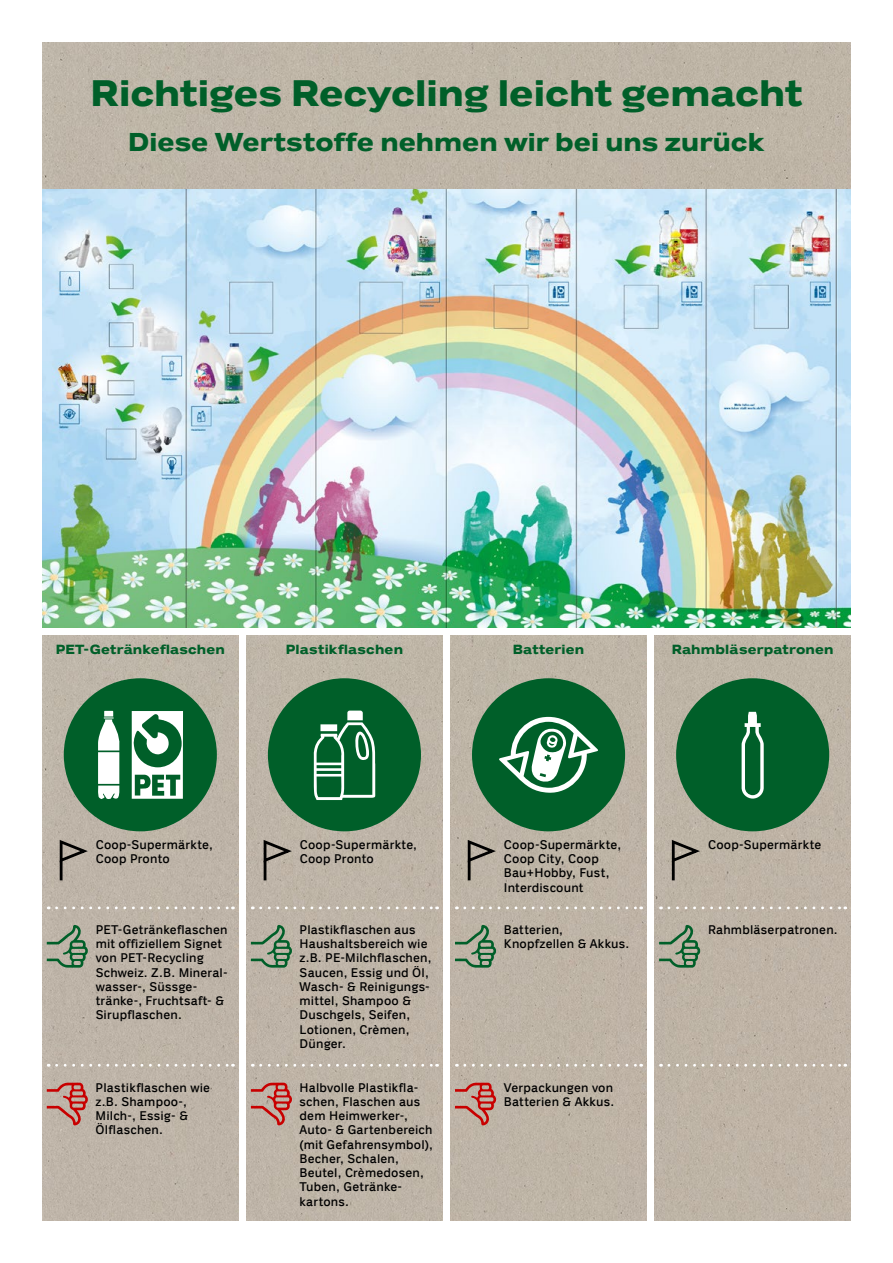
<style>
.page{position:relative;width:893px;height:1263px;background:#fff}
.page>*{position:absolute;margin:0;border:0;box-sizing:border-box;transform-origin:0 0}
.t1{font:700 37.5px "Coop Expanded";color:#005f29}
.t2{font:700 26.25px "Coop Expanded";color:#005f29}
.t3{font:700 13.5px "Coop Expanded";letter-spacing:.015em;color:#005f29}
.t4{font:12.75px/14.2px "Coop";letter-spacing:.015em;color:#000}
</style>
<div class="page">
<div style="left:43px;top:43px;width:807px;height:146px;background:#beb5a7"></div>
<div style="left:43px;top:636px;width:195px;height:584px;background:#beb4a8"></div>
<div style="left:247px;top:636px;width:195px;height:584px;background:#beb4a7"></div>
<div style="left:451px;top:636px;width:195px;height:584px;background:#beb4a6"></div>
<div style="left:655px;top:636px;width:195px;height:584px;background:#beb3a5"></div>
<div style="left:64px;top:678px;width:153px;height:153px;background:#005f29;border-radius:50%"></div>
<svg style="left:98px;top:711px;width:85px;height:88px"></svg>
<div style="left:472px;top:678px;width:153px;height:153px;background:#005f29;border-radius:50%"></div>
<svg style="left:499px;top:717px;width:99px;height:76px"></svg>
<div style="left:268px;top:678px;width:153px;height:153px;background:#005f29;border-radius:50%"></div>
<svg style="left:314px;top:711px;width:61px;height:89px"></svg>
<svg style="left:47px;top:925px;width:41px;height:43px;background:#8a9c85"></svg>
<svg style="left:251px;top:925px;width:41px;height:43px;background:#8a9c85"></svg>
<svg style="left:455px;top:925px;width:41px;height:43px;background:#8a9c83"></svg>
<svg style="left:659px;top:925px;width:41px;height:43px;background:#8a9c83"></svg>
<svg style="left:47px;top:1082px;width:41px;height:43px;background:#c0837a"></svg>
<svg style="left:251px;top:1082px;width:41px;height:43px;background:#bf837a"></svg>
<svg style="left:455px;top:1082px;width:41px;height:43px;background:#c08379"></svg>
<svg style="left:57px;top:906px;width:176px;height:3px"></svg>
<svg style="left:261px;top:906px;width:177px;height:3px"></svg>
<svg style="left:465px;top:906px;width:177px;height:3px"></svg>
<svg style="left:669px;top:906px;width:177px;height:3px"></svg>
<svg style="left:57px;top:1064px;width:176px;height:3px"></svg>
<svg style="left:261px;top:1064px;width:177px;height:3px"></svg>
<svg style="left:465px;top:1064px;width:177px;height:3px"></svg>
<svg style="left:669px;top:1064px;width:177px;height:3px"></svg>
<hr style="left:60px;top:861px;width:3px;height:19px;background:#000">
<svg style="left:58px;top:838px;width:30px;height:26px"></svg>
<svg style="left:262px;top:838px;width:30px;height:42px"></svg>
<hr style="left:468px;top:861px;width:3px;height:19px;background:#000">
<svg style="left:466px;top:838px;width:30px;height:26px"></svg>
<hr style="left:672px;top:861px;width:3px;height:19px;background:#000">
<svg style="left:670px;top:838px;width:30px;height:26px"></svg>
<div style="left:676px;top:678px;width:153px;height:153px;background:#005f29;border-radius:50%"></div>
<svg style="left:742px;top:712px;width:22px;height:86px"></svg>
<img style="left:43px;top:189px;width:807px;height:438px">
<h1 class="t1" style="left:91px;top:73px;width:713px">Richtiges Recycling leicht gemacht</h1>
<h2 class="t2" style="left:128px;top:128px;width:638px">Diese Wertstoffe nehmen wir bei uns zurück</h2>
<p class="t3" style="left:56px;top:641px;width:171px">PET-Getränkeflaschen</p>
<p class="t3" style="left:286px;top:641px;width:119px">Plastikflaschen</p>
<p class="t3" style="left:513px;top:641px;width:73px">Batterien</p>
<p class="t3" style="left:672px;top:641px;width:163px">Rahmbläserpatronen</p>
<p class="t4" style="left:96px;top:837px;width:119px">Coop-Supermärkte,<br>Coop Pronto</p>
<p class="t4" style="left:300px;top:837px;width:119px">Coop-Supermärkte,<br>Coop Pronto</p>
<p class="t4" style="left:504px;top:837px;width:119px">Coop-Supermärkte,<br>Coop City, Coop<br>Bau+Hobby, Fust,<br>Interdiscount</p>
<p class="t4" style="left:708px;top:837px;width:115px">Coop-Supermärkte</p>
<p class="t4" style="left:504px;top:922px;width:127px">Batterien,<br>Knopfzellen &amp; Akkus.</p>
<p class="t4" style="left:96px;top:922px;width:134px">PET-Getränkeflaschen mit offiziellem Signet von PET-Recycling<br>Schweiz. Z.B. Mineral&shy;wasser-, Süssge&shy;tränke-, Fruchtsaft- &amp;<br>Sirupflaschen.</p>
<p class="t4" style="left:300px;top:922px;width:134px">Plastikflaschen aus<br>Haushaltsbereich wie z.B. PE-Milchflaschen,<br>Saucen, Essig und Öl,<br>Wasch- &amp; Reinigungs&shy;mittel, Shampoo &amp;<br>Duschgels, Seifen,<br>Lotionen, Crèmen,<br>Dünger.</p>
<p class="t4" style="left:708px;top:922px;width:131px">Rahmbläserpatronen.</p>
<p class="t4" style="left:96px;top:1080px;width:116px">Plastikflaschen wie z.B. Shampoo-,<br>Milch-, Essig- &amp;<br>Ölflaschen.</p>
<p class="t4" style="left:504px;top:1080px;width:112px">Verpackungen von<br>Batterien &amp; Akkus.</p>
<p class="t4" style="left:300px;top:1080px;width:135px">Halbvolle Plastikfla&shy;schen, Flaschen aus dem Heimwerker-,<br>Auto- &amp; Gartenbereich (mit Gefahrensymbol),<br>Becher, Schalen,<br>Beutel, Crèmedosen,<br>Tuben, Getränke&shy;kartons.</p>
</div>
